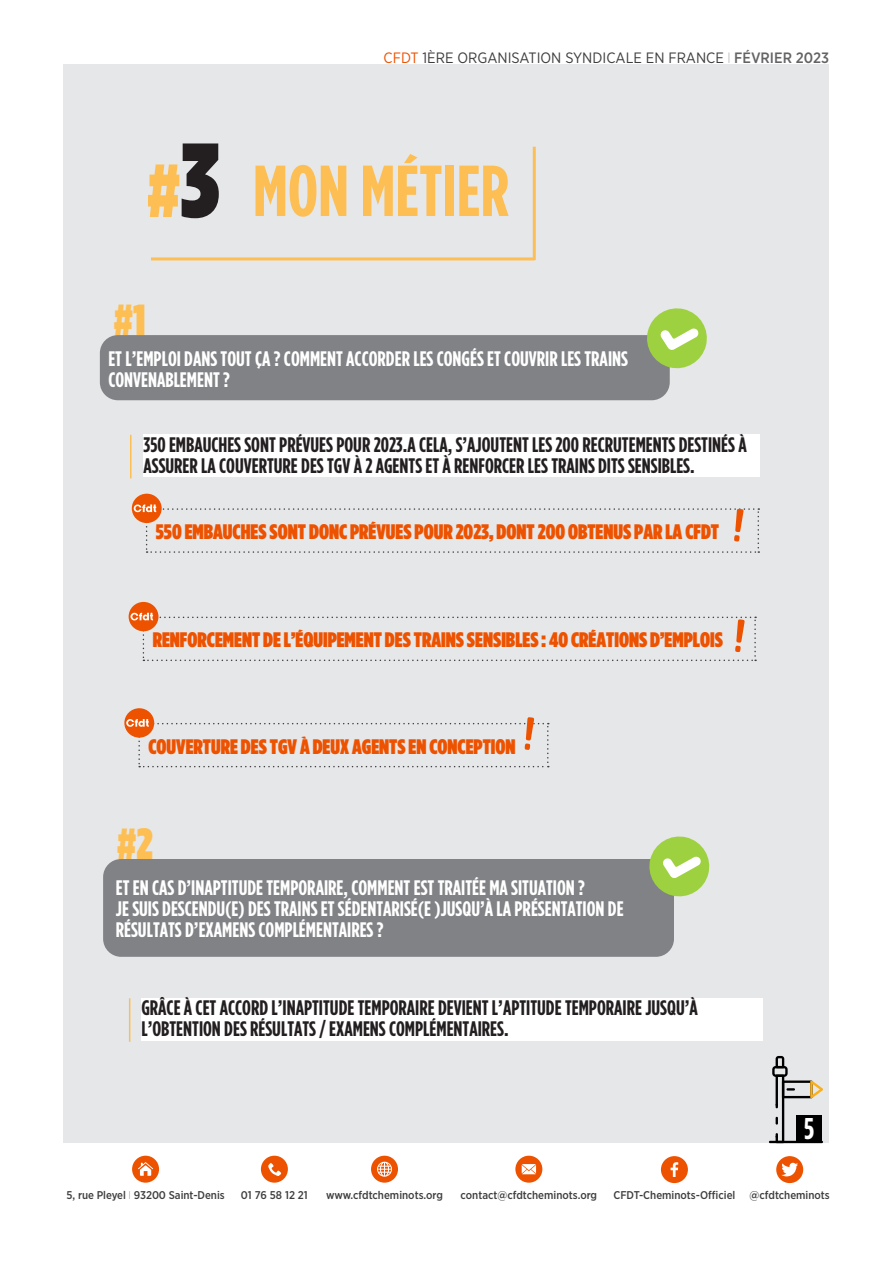
<style>
.page{position:relative;width:893px;height:1263px;background:#fff}
.page>*{position:absolute;margin:0;border:0;box-sizing:border-box;transform-origin:0 0}
.t1{font:700 72px "Gotham Condensed";color:#fdbf54}
.t2{font:900 43.5px "Gotham Condensed";color:#fdbf54}
.t3{font:700 30px "Gotham Condensed";color:#fff}
.t4{font:700 21px/21px "Gotham Condensed";color:#231f20}
.t5{font:700 21px/21px "Gotham Condensed";color:#fff}
.t6{font:900 21px "Gotham Condensed";color:#ed5200}
.t7{font:15px "Gotham Narrow";color:#3e3e3f}
.t8{font:500 11.25px "Gotham Narrow";color:#3e3e3f}
.s1{color:#ed5200}
.s2{font-weight:100;color:#636366}
.s3{font-weight:500;color:#636366}
.s4{font-weight:900;font-size:75px}
.s5{font-weight:900;font-size:105px;color:#231f20}
.s6{font-weight:100}
</style>
<div class="page">
<div style="left:63px;top:65px;width:766px;height:1078px;background:#e6e7e9"></div>
<div style="left:100px;top:335px;width:570px;height:65px;background:#808285;border-radius:18px"></div>
<div style="left:103px;top:859px;width:571px;height:98px;background:#808285;border-radius:18px"></div>
<svg style="left:647px;top:308px;width:60px;height:63px"></svg>
<svg style="left:649px;top:836px;width:61px;height:61px"></svg>
<div style="left:132px;top:1156px;width:27px;height:27px;background:#ed5200;border-radius:50%"></div>
<svg style="left:138px;top:1162px;width:15px;height:14px"></svg>
<div style="left:261px;top:1156px;width:27px;height:27px;background:#ed5200;border-radius:50%"></div>
<svg style="left:268px;top:1163px;width:13px;height:13px"></svg>
<div style="left:371px;top:1156px;width:27px;height:27px;background:#ed5200;border-radius:50%"></div>
<svg style="left:377px;top:1162px;width:15px;height:15px"></svg>
<div style="left:515px;top:1156px;width:27px;height:27px;background:#ed5200;border-radius:50%"></div>
<svg style="left:522px;top:1164px;width:14px;height:10px"></svg>
<div style="left:661px;top:1156px;width:27px;height:27px;background:#ed5200;border-radius:50%"></div>
<svg style="left:671px;top:1162px;width:7px;height:15px"></svg>
<div style="left:776px;top:1156px;width:27px;height:27px;background:#ed5200;border-radius:50%"></div>
<svg style="left:781px;top:1163px;width:17px;height:13px"></svg>
<div style="left:132px;top:494px;width:30px;height:29px;background:#ed5200;border-radius:50%"></div>
<div style="left:129px;top:602px;width:29px;height:29px;background:#ed5200;border-radius:50%"></div>
<div style="left:124px;top:708px;width:30px;height:30px;background:#ed5200;border-radius:50%"></div>
<div style="left:144px;top:435px;width:616px;height:42px;background:#fff"></div>
<div style="left:141px;top:998px;width:622px;height:42px;background:#fff"></div>
<hr style="left:130px;top:435px;width:1px;height:43px;background:#fdbf54">
<hr style="left:129px;top:998px;width:1px;height:44px;background:#fdbf54">
<svg style="left:772px;top:1056px;width:51px;height:85px"></svg>
<hr style="left:769px;top:1141px;width:54px;height:2px;background:#000">
<hr style="left:533px;top:147px;width:3px;height:113px;background:#fdbf54">
<hr style="left:151px;top:257px;width:383px;height:3px;background:#fdbf54">
<svg style="left:134px;top:504px;width:625px;height:49px"></svg>
<svg style="left:130px;top:613px;width:626px;height:48px"></svg>
<svg style="left:126px;top:717px;width:423px;height:50px"></svg>
<p class="t7" style="left:383px;top:49px;width:447px"><span class="s1">CFDT</span> 1ÈRE ORGANISATION SYNDICALE EN FRANCE <span class="s2">I</span> <span class="s3">FÉVRIER 2023</span></p>
<p class="t1" style="left:147px;top:149px;width:364px"><span class="s4">#</span><span class="s5">3</span> MON MÉTIER</p>
<p class="t2" style="left:114px;top:293px;width:33px">#1</p>
<p class="t5" style="left:108px;top:348px;width:521px">ET L’EMPLOI DANS TOUT ÇA ? COMMENT ACCORDER LES CONGÉS ET COUVRIR LES TRAINS<br>CONVENABLEMENT ?</p>
<p class="t4" style="left:144px;top:434px;width:605px">350 EMBAUCHES SONT PRÉVUES POUR 2023.A CELA, S’AJOUTENT LES 200 RECRUTEMENTS DESTINÉS À<br>ASSURER LA COUVERTURE DES TGV À 2 AGENTS ET À RENFORCER LES TRAINS DITS SENSIBLES.</p>
<p class="t6" style="left:156px;top:519px;width:565px">550 EMBAUCHES SONT DONC PRÉVUES POUR 2023, DONT 200 OBTENUS PAR LA CFDT</p>
<p class="t6" style="left:153px;top:627px;width:572px">RENFORCEMENT DE L’ÉQUIPEMENT DES TRAINS SENSIBLES : 40 CRÉATIONS D’EMPLOIS</p>
<p class="t6" style="left:148px;top:733px;width:369px">COUVERTURE DES TGV À DEUX AGENTS EN CONCEPTION</p>
<p class="t2" style="left:117px;top:817px;width:37px">#2</p>
<p class="t5" style="left:116px;top:877px;width:471px">ET EN CAS D’INAPTITUDE TEMPORAIRE, COMMENT EST TRAITÉE MA SITUATION ?</p>
<p class="t5" style="left:116px;top:898px;width:509px">JE SUIS DESCENDU(E) DES TRAINS ET SÉDENTARISÉ(E )JUSQU’À LA PRÉSENTATION DE</p>
<p class="t5" style="left:116px;top:919px;width:269px">RÉSULTATS D’EXAMENS COMPLÉMENTAIRES ?</p>
<p class="t4" style="left:141px;top:997px;width:558px">GRÂCE À CET ACCORD L’INAPTITUDE TEMPORAIRE DEVIENT L’APTITUDE TEMPORAIRE JUSQU’À<br>L’OBTENTION DES RÉSULTATS / EXAMENS COMPLÉMENTAIRES.</p>
<p class="t3" style="left:804px;top:1111px;width:11px">5</p>
<p class="t8" style="left:66px;top:1187px;width:160px">5, rue Pleyel <span class="s6">I</span> 93200 Saint-Denis</p>
<p class="t8" style="left:241px;top:1187px;width:68px">01 76 58 12 21</p>
<p class="t8" style="left:326px;top:1187px;width:118px">www.cfdtcheminots.org</p>
<p class="t8" style="left:461px;top:1187px;width:138px">contact@cfdtcheminots.org</p>
<p class="t8" style="left:613px;top:1188px;width:123px">CFDT-Cheminots-Officiel</p>
<p class="t8" style="left:750px;top:1188px;width:82px">@cfdtcheminots</p>
</div>
